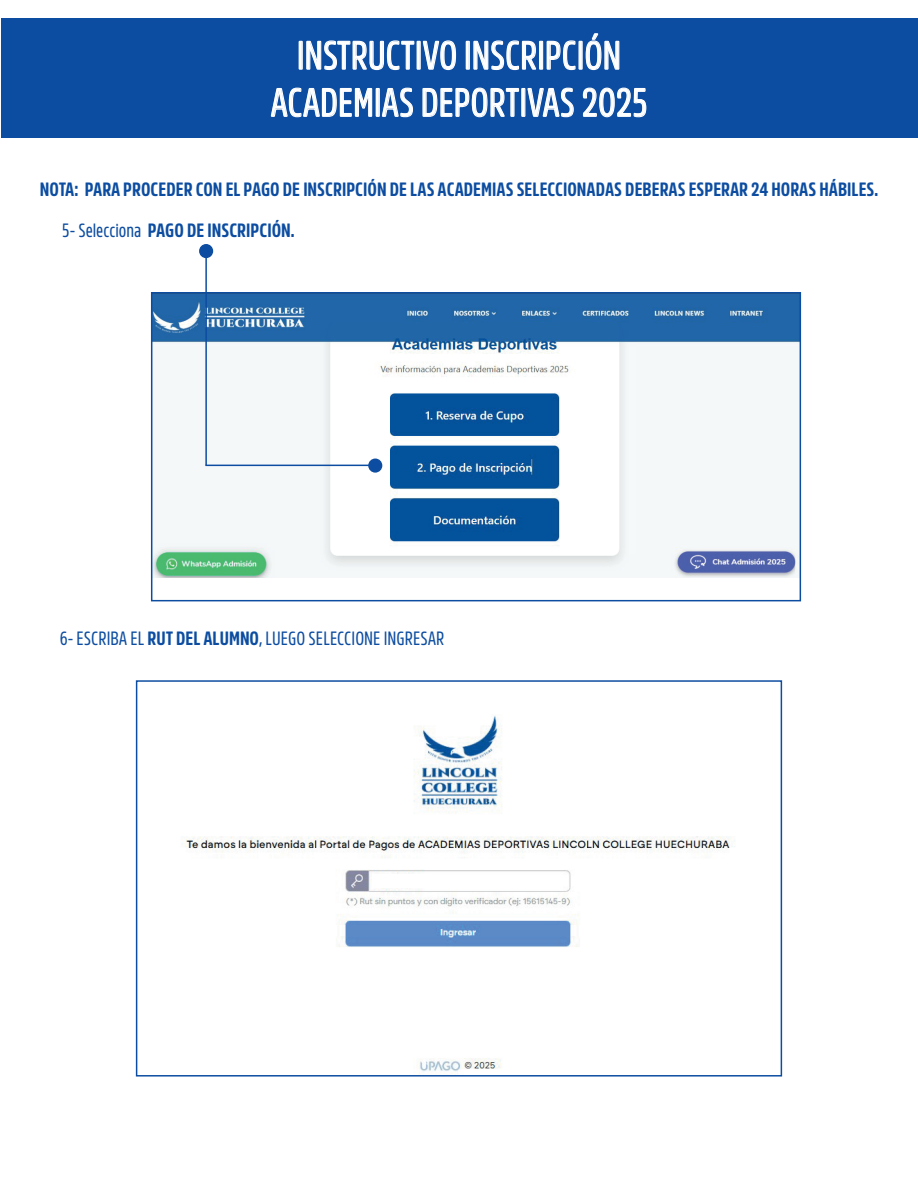
<style>
.page{position:relative;width:918px;height:1188px;background:#fff}
.page>*{position:absolute;margin:0;border:0;box-sizing:border-box;transform-origin:0 0}
.t1{font:39.3px/47.2px "Amsi Pro Condensed";color:#fff;text-align:center}
.t2{font:700 19.2px "Amsi Pro Condensed";color:#0d4da1}
.t3{font:19.2px "Amsi Pro Condensed";color:#0d4da1}
.s1{font-weight:400}
.s2{font-weight:700}
</style>
<div class="page">
<div style="left:1px;top:19px;width:916px;height:119px;background:#0d4da1"></div>
<div style="left:299px;top:41px;width:4px;height:29px;border:1px solid #fff"></div>
<svg style="left:306px;top:40px;width:109px;height:31px"></svg>
<div style="left:417px;top:41px;width:4px;height:29px;border:1px solid #fff"></div>
<svg style="left:270px;top:87px;width:103px;height:31px"></svg>
<div style="left:376px;top:88px;width:4px;height:29px;border:1px solid #fff"></div>
<svg style="left:382px;top:87px;width:31px;height:31px"></svg>
<svg style="left:422px;top:33px;width:225px;height:85px"></svg>
<img style="left:182px;top:715px;width:553px;height:359px">
<img style="left:154px;top:295px;width:644px;height:282px">
<div style="left:151px;top:292px;width:650px;height:309px;border:2px solid #0d4da1"></div>
<div style="left:200px;top:245px;width:12px;height:12px;background:#0d4da1;border-radius:50%"></div>
<div style="left:199px;top:244px;width:14px;height:14px;border:2px solid #0d4da1;border-radius:50%"></div>
<div style="left:369px;top:459px;width:13px;height:13px;background:#0d4da1;border-radius:50%"></div>
<div style="left:368px;top:459px;width:14px;height:14px;border:2px solid #0d4da1;border-radius:50%"></div>
<hr style="left:205px;top:251px;width:2px;height:214px;background:#0d4da1">
<hr style="left:205px;top:465px;width:170px;height:1px;background:#0d4da1">
<div style="left:136px;top:680px;width:646px;height:397px;border:2px solid #0d4da1"></div>
<div style="left:372px;top:875px;width:58px;height:13px;background:#fff"></div>
<h1 class="t1" style="left:271px;top:27px;width:378px">INSTRUCTIVO INSCRIPCIÓN<br>ACADEMIAS DEPORTIVAS 2025</h1>
<p class="t2" style="left:40px;top:174px;width:840px">NOTA: PARA PROCEDER CON EL PAGO DE INSCRIPCIÓN DE LAS ACADEMIAS SELECCIONADAS DEBERAS ESPERAR 24 HORAS HÁBILES.</p>
<p class="t2" style="left:62px;top:215px;width:234px"><span class="s1">5- Selecciona</span> PAGO DE INSCRIPCIÓN.</p>
<p class="t3" style="left:60px;top:624px;width:386px">6- ESCRIBA EL <span class="s2">RUT DEL ALUMNO</span>, LUEGO SELECCIONE INGRESAR</p>
</div>
